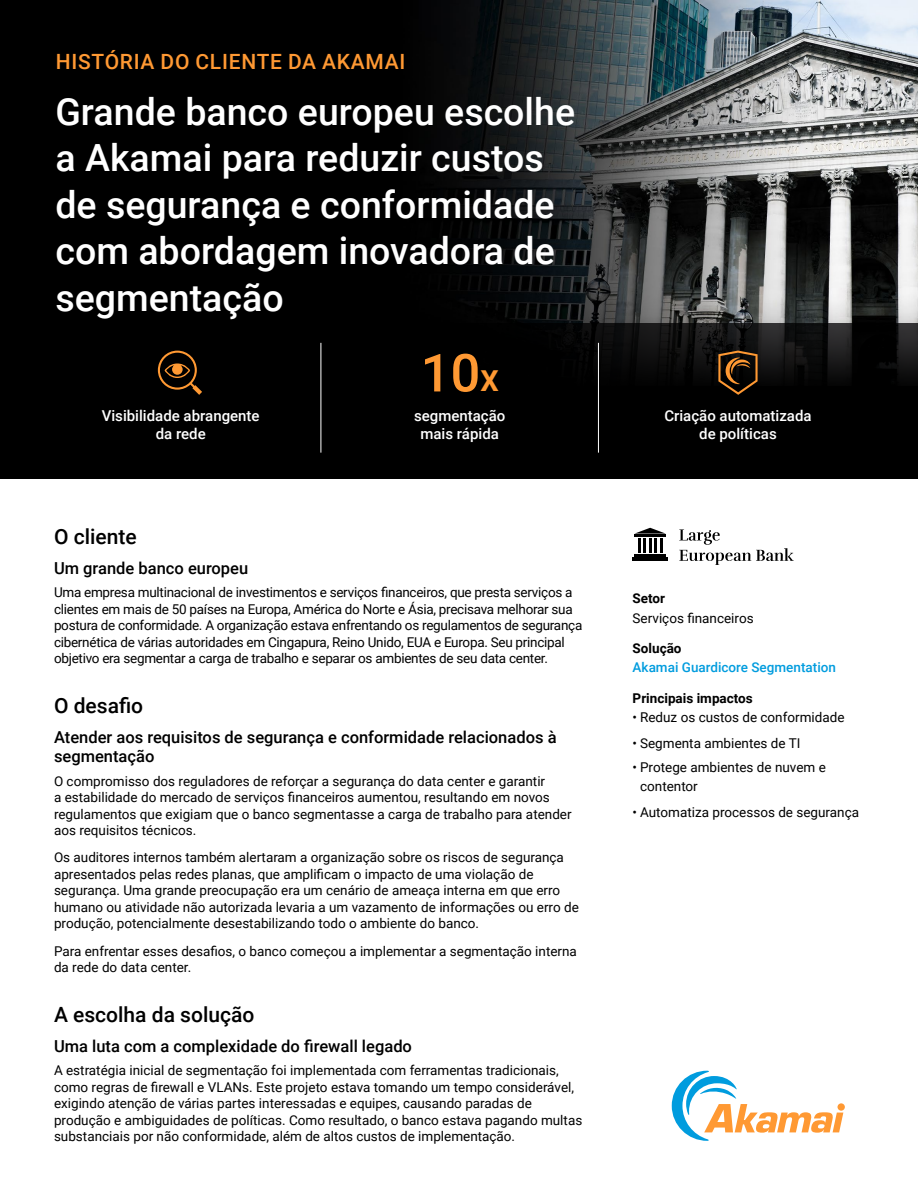
<style>
.page{position:relative;width:918px;height:1188px;background:#fff}
.page>*{position:absolute;margin:0;border:0;box-sizing:border-box;transform-origin:0 0}
.t1{font:500 52.5px "Roboto";color:#f93}
.t2{font:500 37.5px/46.5px "Roboto";color:#fff}
.t3{font:500 21px "Roboto";color:#000}
.t4{font:500 21px "Roboto";letter-spacing:.035em;color:#f93}
.t5{font:500 16.5px/19.5px "Roboto";color:#000}
.t6{font:500 15px/18px "Roboto";color:#fff;text-align:center}
.t7{font:13.5px/16.5px "Roboto";color:#000}
.t8{font:13.5px/16.5px "Roboto";letter-spacing:-.02em;color:#000}
.t9{font:700 13.5px "Roboto";color:#000}
.t10{font:500 13.5px "Roboto";color:#009cde}
.s1{font-weight:700;font-size:28.8px}
</style>
<div class="page">
<svg style="left:672px;top:1071px;width:171px;height:70px"></svg>
<img style="left:0;top:0;width:918px;height:323px">
<svg style="left:0;top:323px;width:918px;height:156px;background:#020202"></svg>
<hr style="left:321px;top:343px;width:1px;height:110px;background:#fff">
<hr style="left:598px;top:343px;width:1px;height:110px;background:#fff">
<svg style="left:679px;top:529px;width:115px;height:36px"></svg>
<hr style="left:633px;top:557px;width:35px;height:4px;background:#000">
<hr style="left:635px;top:554px;width:31px;height:2px;background:#000">
<svg style="left:635px;top:528px;width:31px;height:25px"></svg>
<svg style="left:158px;top:351px;width:44px;height:44px;background:#3b230b"></svg>
<svg style="left:718px;top:351px;width:40px;height:44px;background:#452b10"></svg>
<h3 class="t4" style="left:56px;top:47px;width:351px">HISTÓRIA DO CLIENTE DA AKAMAI</h3>
<h2 class="t2" style="left:55px;top:87px;width:521px">Grande banco europeu escolhe a Akamai para reduzir custos de segurança e conformidade com abordagem inovadora de segmentação</h2>
<h1 class="t1" style="left:421px;top:336px;width:80px">10<span class="s1">X</span></h1>
<p class="t6" style="left:102px;top:406px;width:159px">Visibilidade abrangente da rede</p>
<p class="t6" style="left:414px;top:406px;width:93px">segmentação mais rápida</p>
<p class="t6" style="left:664px;top:406px;width:149px">Criação automatizada de políticas</p>
<h3 class="t3" style="left:54px;top:521px;width:84px">O cliente</h3>
<p class="t5" style="left:54px;top:558px;width:196px">Um grande banco europeu</p>
<p class="t8" style="left:54px;top:584px;width:530px">Uma empresa multinacional de investimentos e serviços financeiros, que presta serviços a clientes em mais de 50 países na Europa, América do Norte e Ásia, precisava melhorar sua postura de conformidade. A organização estava enfrentando os regulamentos de segurança cibernética de várias autoridades em Cingapura, Reino Unido, EUA e Europa. Seu principal objetivo era segmentar a carga de trabalho e separar os ambientes de seu data center.</p>
<h3 class="t3" style="left:54px;top:690px;width:91px">O desafio</h3>
<p class="t5" style="left:54px;top:727px;width:504px">Atender aos requisitos de segurança e conformidade relacionados à segmentação</p>
<p class="t7" style="left:54px;top:772px;width:519px">O compromisso dos reguladores de reforçar a segurança do data center e garantir<br>a estabilidade do mercado de serviços financeiros aumentou, resultando em novos regulamentos que exigiam que o banco segmentasse a carga de trabalho para atender aos requisitos técnicos.</p>
<p class="t7" style="left:54px;top:849px;width:526px">Os auditores internos também alertaram a organização sobre os riscos de segurança apresentados pelas redes planas, que amplificam o impacto de uma violação de segurança. Uma grande preocupação era um cenário de ameaça interna em que erro humano ou atividade não autorizada levaria a um vazamento de informações ou erro de produção, potencialmente desestabilizando todo o ambiente do banco.</p>
<p class="t7" style="left:54px;top:942px;width:524px">Para enfrentar esses desafios, o banco começou a implementar a segmentação interna da rede do data center.</p>
<h3 class="t3" style="left:54px;top:1000px;width:202px">A escolha da solução</h3>
<p class="t5" style="left:54px;top:1036px;width:360px">Uma luta com a complexidade do firewall legado</p>
<p class="t7" style="left:54px;top:1062px;width:530px">A estratégia inicial de segmentação foi implementada com ferramentas tradicionais, como regras de firewall e VLANs. Este projeto estava tomando um tempo considerável, exigindo atenção de várias partes interessadas e equipes, causando paradas de produção e ambiguidades de políticas. Como resultado, o banco estava pagando multas substanciais por não conformidade, além de altos custos de implementação.</p>
<p class="t9" style="left:633px;top:589px;width:34px">Setor</p>
<p class="t7" style="left:633px;top:609px;width:123px">Serviços financeiros</p>
<p class="t9" style="left:633px;top:639px;width:50px">Solução</p>
<p class="t10" style="left:633px;top:658px;width:205px">Akamai Guardicore Segmentation</p>
<p class="t9" style="left:633px;top:688px;width:122px">Principais impactos</p>
<p class="t7" style="left:633px;top:709px;width:213px">• Reduz os custos de conformidade</p>
<p class="t7" style="left:633px;top:735px;width:169px">• Segmenta ambientes de TI</p>
<p class="t7" style="left:640px;top:757px;width:187px;line-height:19.5px;text-indent:-7px">• Protege ambientes de nuvem e contentor</p>
<p class="t7" style="left:633px;top:804px;width:228px">• Automatiza processos de segurança</p>
</div>
